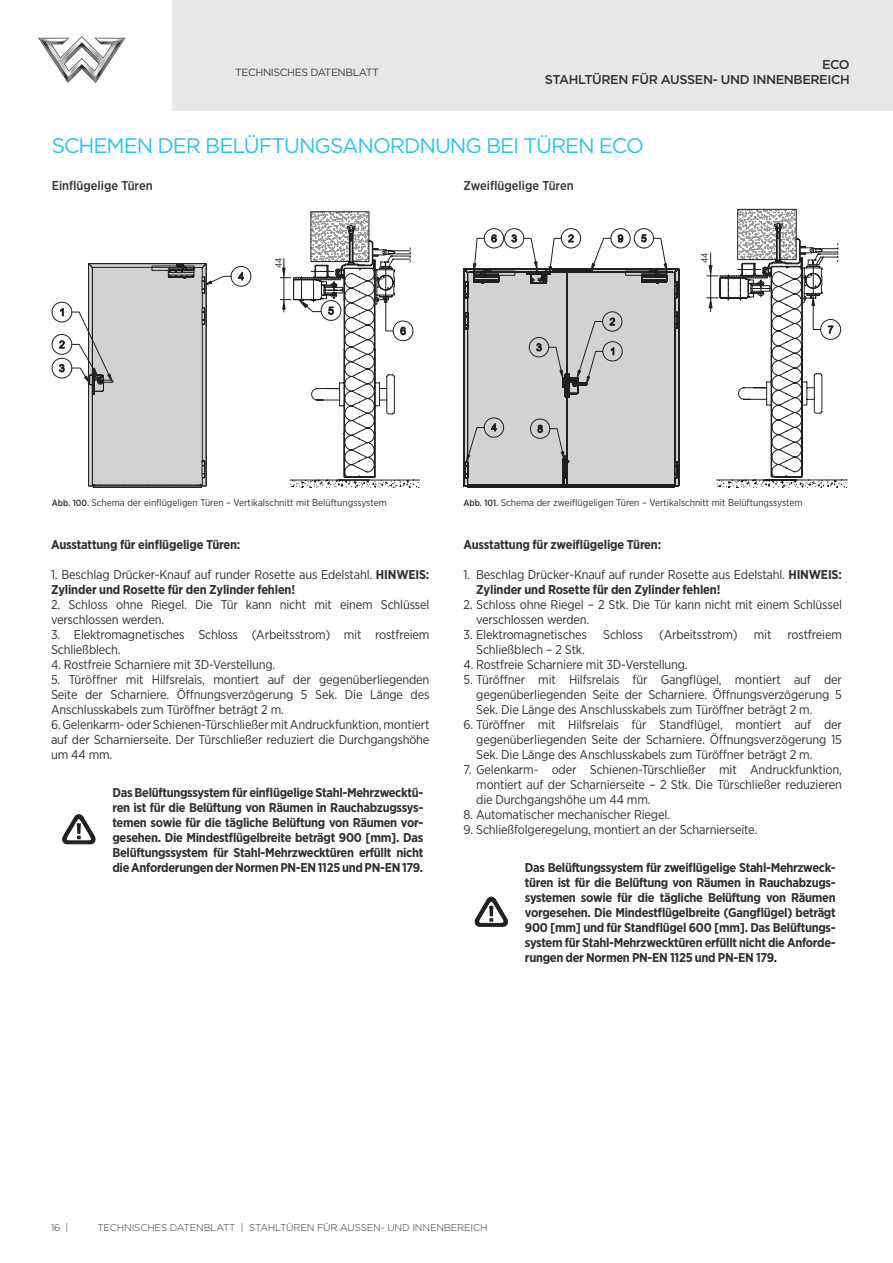
<style>
.page{position:relative;width:893px;height:1263px;background:#fff}
.page>*{position:absolute;margin:0;border:0;box-sizing:border-box;transform-origin:0 0}
.Page_header{font:21px "Gotham";letter-spacing:-.05em;color:#29c3f0}
.t1{font:12.75px/15px "Gotham Narrow";letter-spacing:-.015em;color:#312f30}
.t2{font:700 12.75px/15px "Gotham Narrow";letter-spacing:-.025em;color:#312f30;text-align:justify}
.t3{font:500 12.75px/15.3px "Gotham";letter-spacing:-.03em;color:#312f30;text-align:right}
.t4{font:500 12.75px "Gotham Narrow";color:#312f30}
.t5{font:10.5px "Gotham";letter-spacing:-.04em;color:#3e3e3f}
.t6{font:9.75px "Gotham Narrow";color:#312f30}
.t7{font:300 9.75px "Gotham";letter-spacing:-.015em;color:#312f30}
.t8{font:9px "Gotham Narrow";color:#231f20}
.s1{font-weight:500;font-size:9px}
.s2{font-weight:700}
</style>
<div class="page">
<div style="left:172px;top:0;width:721px;height:111px;background:#e6e7e9"></div>
<svg style="left:38px;top:36px;width:87px;height:47px"></svg>
<svg style="left:62px;top:814px;width:33px;height:30px"></svg>
<svg style="left:475px;top:897px;width:33px;height:30px"></svg>
<hr style="left:93px;top:487px;width:109px;height:1px;background:#231f20">
<svg style="left:51px;top:263px;width:200px;height:224px"></svg>
<hr style="left:290px;top:480px;width:130px;height:1px;background:#231f20">
<svg style="left:280px;top:212px;width:139px;height:276px"></svg>
<svg style="left:463px;top:228px;width:216px;height:259px;background:#c4c4c6"></svg>
<svg style="left:706px;top:209px;width:142px;height:279px"></svg>
<p class="t5" style="left:235px;top:66px;width:145px">TECHNISCHES DATENBLATT</p>
<p class="t3" style="left:545px;top:57px;width:306px">ECO<br>STAHLTÜREN FÜR AUSSEN- UND INNENBEREICH</p>
<p class="Page_header" style="left:52px;top:132px;width:594px">SCHEMEN DER BELÜFTUNGSANORDNUNG BEI TÜREN ECO</p>
<p class="t4" style="left:52px;top:178px;width:102px">Einflügelige Türen</p>
<p class="t8" style="left:273px;top:268px;width:11px;rotate:-90deg">44</p>
<p class="t4" style="left:463px;top:178px;width:112px">Zweiflügelige Türen</p>
<p class="t8" style="left:699px;top:263px;width:11px;rotate:-90deg">44</p>
<p class="t6" style="left:52px;top:496px;width:336px"><span class="s1">Abb. 100.</span> Schema der einflügeligen Türen – Vertikalschnitt mit Belüftungssystem</p>
<p class="t2" style="left:51px;top:537px;width:191px">Ausstattung für einflügelige Türen:</p>
<p class="t1" style="left:51px;top:567px;width:380px">1. Beschlag Drücker-Knauf auf runder Rosette aus Edelstahl. <span class="s2">HINWEIS:<br>Zylinder und Rosette für den Zylinder fehlen!</span></p>
<p class="t1" style="left:51px;top:597px;width:380px">2. Schloss ohne Riegel. Die Tür kann nicht mit einem Schlüssel verschlossen werden.</p>
<p class="t1" style="left:51px;top:627px;width:380px">3. Elektromagnetisches Schloss (Arbeitsstrom) mit rostfreiem<br>Schließblech.</p>
<p class="t1" style="left:51px;top:657px;width:226px">4. Rostfreie Scharniere mit 3D-Verstellung.</p>
<p class="t1" style="left:51px;top:672px;width:380px;text-align:justify">5. Türöffner mit Hilfsrelais, montiert auf der gegenüberliegenden Seite der Scharniere. Öffnungsverzögerung 5 Sek. Die Länge des Anschlusskabels zum Türöffner beträgt 2 m.</p>
<p class="t1" style="left:51px;top:717px;width:380px;text-align:justify">6. Gelenkarm- oder Schienen-Türschließer mit Andruckfunktion, montiert auf der Scharnierseite. Der Türschließer reduziert die Durchgangshöhe um 44 mm.</p>
<p class="t2" style="left:112px;top:785px;width:312px">Das Belüftungssystem für einflügelige Stahl-Mehrzwecktü&shy;ren ist für die Belüftung von Räumen in Rauchabzugssys&shy;temen sowie für die tägliche Belüftung von Räumen vor&shy;gesehen. Die Mindestflügelbreite beträgt 900 [mm]. Das Belüftungssystem für Stahl-Mehrzwecktüren erfüllt nicht die Anforderungen der Normen PN-EN 1125 und PN-EN 179.</p>
<p class="t6" style="left:463px;top:496px;width:341px"><span class="s1">Abb. 101.</span> Schema der zweiflügeligen Türen – Vertikalschnitt mit Belüftungssystem</p>
<p class="t2" style="left:463px;top:537px;width:199px">Ausstattung für zweiflügelige Türen:</p>
<p class="t1" style="left:476px;top:567px;width:367px;text-indent:-13px">1. Beschlag Drücker-Knauf auf runder Rosette aus Edelstahl. <span class="s2">HINWEIS:<br>Zylinder und Rosette für den Zylinder fehlen!</span></p>
<p class="t1" style="left:476px;top:597px;width:367px;text-indent:-13px">2. Schloss ohne Riegel – 2 Stk. Die Tür kann nicht mit einem Schlüssel verschlossen werden.</p>
<p class="t1" style="left:463px;top:627px;width:125px">3. Elektromagnetisches</p>
<p class="t1" style="left:603px;top:627px;width:41px">Schloss</p>
<p class="t1" style="left:659px;top:627px;width:80px">(Arbeitsstrom)</p>
<p class="t1" style="left:754px;top:627px;width:19px">mit</p>
<p class="t1" style="left:788px;top:627px;width:56px">rostfreiem</p>
<p class="t1" style="left:476px;top:642px;width:110px">Schließblech – 2 Stk.</p>
<p class="t1" style="left:463px;top:657px;width:226px">4. Rostfreie Scharniere mit 3D-Verstellung.</p>
<p class="t1" style="left:476px;top:672px;width:367px;text-align:justify;text-indent:-13px">5. Türöffner mit Hilfsrelais für Gangflügel, montiert auf der gegenüberliegenden Seite der Scharniere. Öffnungsverzögerung 5<br>Sek. Die Länge des Anschlusskabels zum Türöffner beträgt 2 m.</p>
<p class="t1" style="left:476px;top:717px;width:367px;text-align:justify;text-indent:-13px">6. Türöffner mit Hilfsrelais für Standflügel, montiert auf der gegenüberliegenden Seite der Scharniere. Öffnungsverzögerung 15<br>Sek. Die Länge des Anschlusskabels zum Türöffner beträgt 2 m.</p>
<p class="t1" style="left:476px;top:762px;width:367px;text-align:justify;text-indent:-13px">7. Gelenkarm- oder Schienen-Türschließer mit Andruckfunktion, montiert auf der Scharnierseite – 2 Stk. Die Türschließer reduzieren die Durchgangshöhe um 44 mm.</p>
<p class="t1" style="left:463px;top:807px;width:208px">8. Automatischer mechanischer Riegel.</p>
<p class="t1" style="left:463px;top:822px;width:295px">9. Schließfolgeregelung, montiert an der Scharnierseite.</p>
<p class="t2" style="left:525px;top:860px;width:312px">Das Belüftungssystem für zweiflügelige Stahl-Mehrzweck&shy;türen ist für die Belüftung von Räumen in Rauchabzugs&shy;systemen sowie für die tägliche Belüftung von Räumen vorgesehen. Die Mindestflügelbreite (Gangflügel) beträgt 900 [mm] und für Standflügel 600 [mm]. Das Belüftungs&shy;system für Stahl-Mehrzwecktüren erfüllt nicht die Anforde&shy;rungen der Normen PN-EN 1125 und PN-EN 179.</p>
<p class="t7" style="left:51px;top:1221px;width:19px">16 |</p>
<p class="t7" style="left:97px;top:1221px;width:392px">TECHNISCHES DATENBLATT | STAHLTÜREN FÜR AUSSEN- UND INNENBEREICH</p>
</div>
